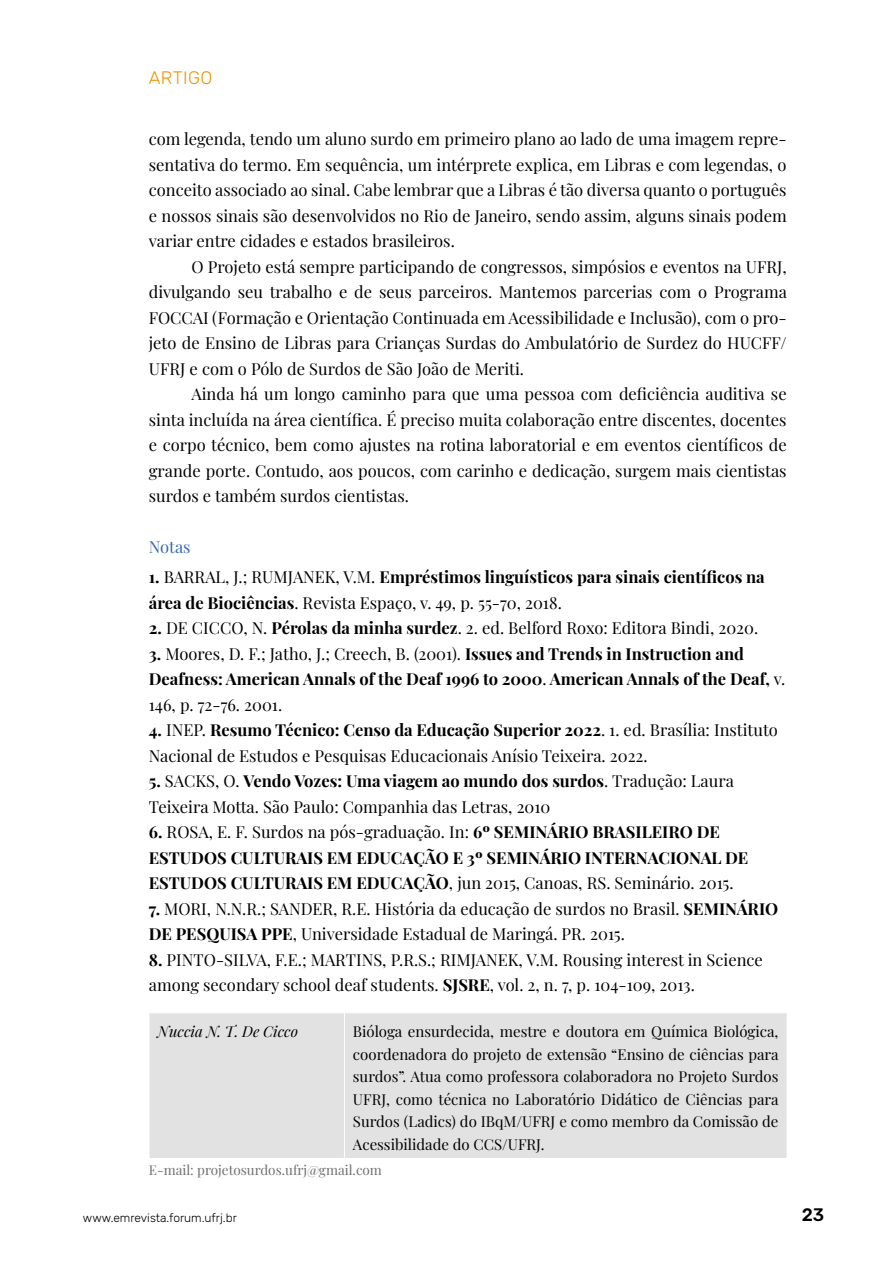
<style>
.page{position:relative;width:893px;height:1263px;background:#fff}
.page>*{position:absolute;margin:0;border:0;box-sizing:border-box;transform-origin:0 0}
.t1{font:300 18px "Rubik";letter-spacing:.025em;color:#f39200}
.t2{font:500 18px "Rubik";color:#000}
.t3{font:16.5px/25.5px "Playfair Display";color:#000}
.t4{font:700 16.5px/25.5px "Playfair Display";color:#000}
.t5{font:16.5px "Playfair Display";color:#3969b1}
.t6{font:15px/22.5px "Playfair Display";color:#000;text-align:justify}
.t7{font:italic 15px "Playfair Display";color:#000}
.t8{font:13.5px "Playfair Display";color:#716f70}
.t9{font:300 12px "Rubik";color:#000}
.s1{font-weight:400}
.s2{font-weight:700}
</style>
<div class="page">
<div style="left:150px;top:1013px;width:637px;height:145px;background:#e3e2e2"></div>
<hr style="left:344px;top:1013px;width:1px;height:145px;background:#fff">
<p class="t1" style="left:149px;top:68px;width:65px">ARTIGO</p>
<p class="t3" style="left:149px;top:125px;width:639px;text-align:justify">com legenda, tendo um aluno surdo em primeiro plano ao lado de uma imagem repre&shy;sentativa do termo. Em sequência, um intérprete explica, em Libras e com legendas, o conceito associado ao sinal. Cabe lembrar que a Libras é tão diversa quanto o português e nossos sinais são desenvolvidos no Rio de Janeiro, sendo assim, alguns sinais podem variar entre cidades e estados brasileiros.</p>
<p class="t3" style="left:149px;top:253px;width:639px;text-align:justify;text-indent:43px">O Projeto está sempre participando de congressos, simpósios e eventos na UFRJ, divulgando seu trabalho e de seus parceiros. Mantemos parcerias com o Programa FOCCAI (Formação e Orientação Continuada em Acessibilidade e Inclusão), com o pro&shy;jeto de Ensino de Libras para Crianças Surdas do Ambulatório de Surdez do HUCFF/ UFRJ e com o Pólo de Surdos de São João de Meriti.</p>
<p class="t3" style="left:149px;top:380px;width:639px;text-align:justify;text-indent:43px">Ainda há um longo caminho para que uma pessoa com deficiência auditiva se sinta incluída na área científica. É preciso muita colaboração entre discentes, docentes e corpo técnico, bem como ajustes na rotina laboratorial e em eventos científicos de grande porte. Contudo, aos poucos, com carinho e dedicação, surgem mais cientistas surdos e também surdos cientistas.</p>
<p class="t5" style="left:149px;top:534px;width:43px">Notas</p>
<p class="t4" style="left:149px;top:563px;width:617px">1. <span class="s1">BARRAL, J.; RUMJANEK, V.M.</span> Empréstimos linguísticos para sinais científicos na área de Biociências<span class="s1">. Revista Espaço, v. 49, p. 55-70, 2018.</span></p>
<p class="t3" style="left:149px;top:614px;width:611px"><span class="s2">2.</span> DE CICCO, N. <span class="s2">Pérolas da minha surdez</span>. 2. ed. Belford Roxo: Editora Bindi, 2020.</p>
<p class="t4" style="left:149px;top:639px;width:638px">3. <span class="s1">Moores, D. F.; Jatho, J.; Creech, B. (2001).</span> Issues and Trends in Instruction and<br>Deafness: American Annals of the Deaf 1996 to 2000<span class="s1">.</span> American Annals of the Deaf, <span class="s1">v.<br>146, p. 72-76. 2001.</span></p>
<p class="t3" style="left:149px;top:716px;width:631px"><span class="s2">4.</span> INEP. <span class="s2">Resumo Técnico: Censo da Educação Superior 2022</span>. 1. ed. Brasília: Instituto<br>Nacional de Estudos e Pesquisas Educacionais Anísio Teixeira. 2022.</p>
<p class="t3" style="left:149px;top:767px;width:587px"><span class="s2">5.</span> SACKS, O. <span class="s2">Vendo Vozes: Uma viagem ao mundo dos surdos</span>. Tradução: Laura<br>Teixeira Motta. São Paulo: Companhia das Letras, 2010</p>
<p class="t4" style="left:149px;top:818px;width:601px">6. <span class="s1">ROSA, E. F. Surdos na pós-graduação. In:</span> 6º SEMINÁRIO BRASILEIRO DE<br>ESTUDOS CULTURAIS EM EDUCAÇÃO E 3º SEMINÁRIO INTERNACIONAL DE<br>ESTUDOS CULTURAIS EM EDUCAÇÃO<span class="s1">, jun 2015, Canoas, RS. Seminário. 2015.</span></p>
<p class="t3" style="left:149px;top:894px;width:631px"><span class="s2">7.</span> MORI, N.N.R.; SANDER, R.E. História da educação de surdos no Brasil. <span class="s2">SEMINÁRIO<br>DE PESQUISA PPE</span>, Universidade Estadual de Maringá. PR. 2015.</p>
<p class="t3" style="left:149px;top:945px;width:616px"><span class="s2">8.</span> PINTO-SILVA, F.E.; MARTINS, P.R.S.; RIMJANEK, V.M. Rousing interest in Science among secondary school deaf students. <span class="s2">SJSRE</span>, vol. 2, n. 7, p. 104-109, 2013.</p>
<p class="t7" style="left:158px;top:1020px;width:142px">Nuccia N. T. De Cicco</p>
<p class="t6" style="left:353px;top:1019px;width:427px">Bióloga ensurdecida, mestre e doutora em Química Biológica, coordenadora do projeto de extensão “Ensino de ciências para surdos”. Atua como professora colaboradora no Projeto Surdos UFRJ, como técnica no Laboratório Didático de Ciências para Surdos (Ladics) do IBqM/UFRJ e como membro da Comissão de Acessibilidade do CCS/UFRJ.</p>
<p class="t8" style="left:149px;top:1159px;width:235px">E-mail: projetosurdos.ufrj@gmail.com</p>
<p class="t9" style="left:83px;top:1211px;width:155px">www.emrevista.forum.ufrj.br</p>
<p class="t2" style="left:802px;top:1204px;width:24px">23</p>
</div>
